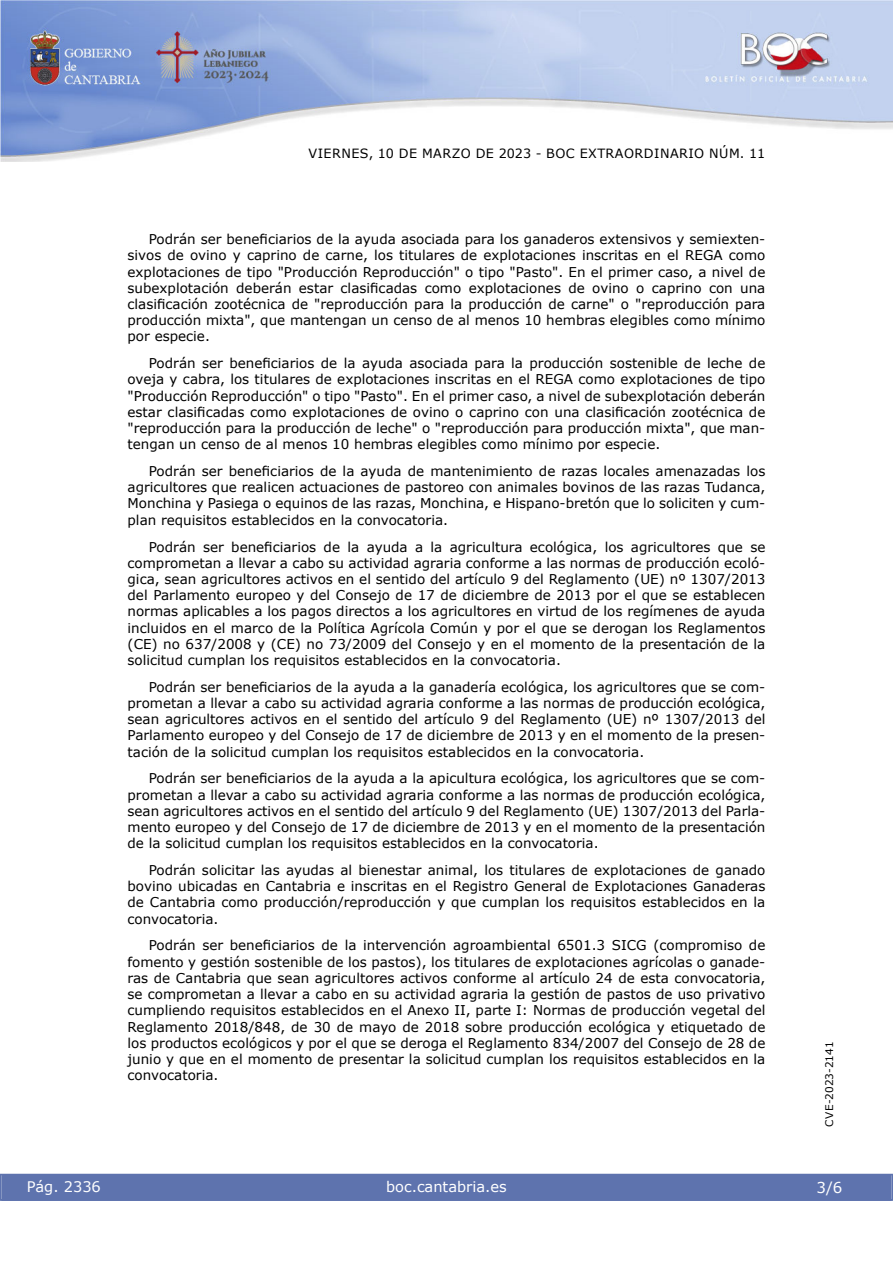
<style>
.page{position:relative;width:893px;height:1263px;background:#fff}
.page>*{position:absolute;margin:0;border:0;box-sizing:border-box;transform-origin:0 0}
.t1{font:15px "Verdana 2";color:#fff}
.t2{font:14.55px "Verdana 2";color:#fff}
.inicio_de_parrafo{font:13.5px/16.2px "Verdana";color:#000;text-align:justify}
.t3{font:12.75px "Verdana 2";letter-spacing:.035em;color:#000}
.t4{font:10.5px "Verdana 2";color:#000}
.s1{font-family:"Verdana 2"}
</style>
<div class="page">
<img style="left:0;top:0;width:893px;height:161px">
<div style="left:1px;top:1174px;width:890px;height:27px;background:#5e73ae"></div>
<p class="t3" style="left:309px;top:144px;width:458px">VIERNES, 10 DE MARZO DE 2023 - BOC EXTRAORDINARIO NÚM. 11</p>
<p class="inicio_de_parrafo" style="left:128px;top:231px;width:639px;text-indent:21px">Podrán ser beneficiarios de la ayuda asociada para los ganaderos extensivos y semiexten&shy;sivos de ovino y caprino de carne, los titulares de explotaciones inscritas en el REGA como explotaciones de tipo "Producción Reproducción" o tipo "Pasto". En el primer caso, a nivel de subexplotación deberán estar clasificadas como explotaciones de ovino o caprino con una clasificación zootécnica de "reproducción para la producción de carne" o "reproducción para producción mixta", que mantengan un censo de al menos 10 hembras elegibles como mínimo <span class="s1">por especie.</span></p>
<p class="inicio_de_parrafo" style="left:128px;top:355px;width:639px;text-indent:21px">Podrán ser beneficiarios de la ayuda asociada para la producción sostenible de leche de oveja y cabra, los titulares de explotaciones inscritas en el REGA como explotaciones de tipo "Producción Reproducción" o tipo "Pasto". En el primer caso, a nivel de subexplotación deberán estar clasificadas como explotaciones de ovino o caprino con una clasificación zootécnica de "reproducción para la producción de leche" o "reproducción para producción mixta", que man&shy;tengan un censo de al menos 10 hembras elegibles como mínimo por especie.</p>
<p class="inicio_de_parrafo" style="left:128px;top:463px;width:639px;text-indent:21px">Podrán ser beneficiarios de la ayuda de mantenimiento de razas locales amenazadas los <span class="s1">agricultores que realicen actuaciones de pastoreo con animales bovinos de las razas Tudanca, </span>Monchina y Pasiega o equinos de las razas, Monchina, e Hispano-bretón que lo soliciten y cum&shy;<span class="s1">plan requisitos establecidos en la convocatoria.</span></p>
<p class="inicio_de_parrafo" style="left:128px;top:538px;width:639px;text-indent:21px">Podrán ser beneficiarios de la ayuda a la agricultura ecológica, los agricultores que se comprometan a llevar a cabo su actividad agraria conforme a las normas de producción ecoló&shy;gica, sean agricultores activos en el sentido del artículo 9 del Reglamento (UE) nº 1307/2013 del Parlamento europeo y del Consejo de 17 de diciembre de 2013 por el que se establecen <span class="s1">normas aplicables a los pagos directos a los agricultores en virtud de los regímenes de ayuda </span>incluidos en el marco de la Política Agrícola Común y por el que se derogan los Reglamentos (CE) no 637/2008 y (CE) no 73/2009 del Consejo y en el momento de la presentación de la <span class="s1">solicitud cumplan los requisitos establecidos en la convocatoria.</span></p>
<p class="inicio_de_parrafo" style="left:128px;top:679px;width:639px;text-indent:21px">Podrán ser beneficiarios de la ayuda a la ganadería ecológica, los agricultores que se com&shy;prometan a llevar a cabo su actividad agraria conforme a las normas de producción ecológica, sean agricultores activos en el sentido del artículo 9 del Reglamento (UE) nº 1307/2013 del Parlamento europeo y del Consejo de 17 de diciembre de 2013 y en el momento de la presen&shy;tación de la solicitud cumplan los requisitos establecidos en la convocatoria.</p>
<p class="inicio_de_parrafo" style="left:128px;top:770px;width:639px;text-indent:21px">Podrán ser beneficiarios de la ayuda a la apicultura ecológica, los agricultores que se com&shy;prometan a llevar a cabo su actividad agraria conforme a las normas de producción ecológica, sean agricultores activos en el sentido del artículo 9 del Reglamento (UE) 1307/2013 del Parla&shy;mento europeo y del Consejo de 17 de diciembre de 2013 y en el momento de la presentación <span class="s1">de la solicitud cumplan los requisitos establecidos en la convocatoria.</span></p>
<p class="inicio_de_parrafo" style="left:128px;top:862px;width:639px;text-indent:21px"><span class="s1">Podrán solicitar las ayudas al bienestar animal, los titulares de explotaciones de ganado </span>bovino ubicadas en Cantabria e inscritas en el Registro General de Explotaciones Ganaderas de Cantabria como producción/reproducción y que cumplan los requisitos establecidos en la <span class="s1">convocatoria.</span></p>
<p class="inicio_de_parrafo" style="left:128px;top:937px;width:639px;text-indent:21px">Podrán ser beneficiarios de la intervención agroambiental 6501.3 SICG (compromiso de fomento y gestión sostenible de los pastos), los titulares de explotaciones agrícolas o ganade&shy;<span class="s1">ras de Cantabria que sean agricultores activos conforme al artículo 24 de esta convocatoria, </span>se comprometan a llevar a cabo en su actividad agraria la gestión de pastos de uso privativo cumpliendo requisitos establecidos en el Anexo II, parte I: Normas de producción vegetal del Reglamento 2018/848, de 30 de mayo de 2018 sobre producción ecológica y etiquetado de los productos ecológicos y por el que se deroga el Reglamento 834/2007 del Consejo de 28 de junio y que en el momento de presentar la solicitud cumplan los requisitos establecidos en la <span class="s1">convocatoria.</span></p>
<p class="t2" style="left:27px;top:1177px;width:76px">Pág. 2336</p>
<p class="t2" style="left:386px;top:1177px;width:122px">boc.cantabria.es</p>
<p class="t4" style="left:822px;top:1126px;width:87px;rotate:-90deg">CVE-2023-2141</p>
<p class="t1" style="left:816px;top:1177px;width:27px">3/6</p>
</div>
